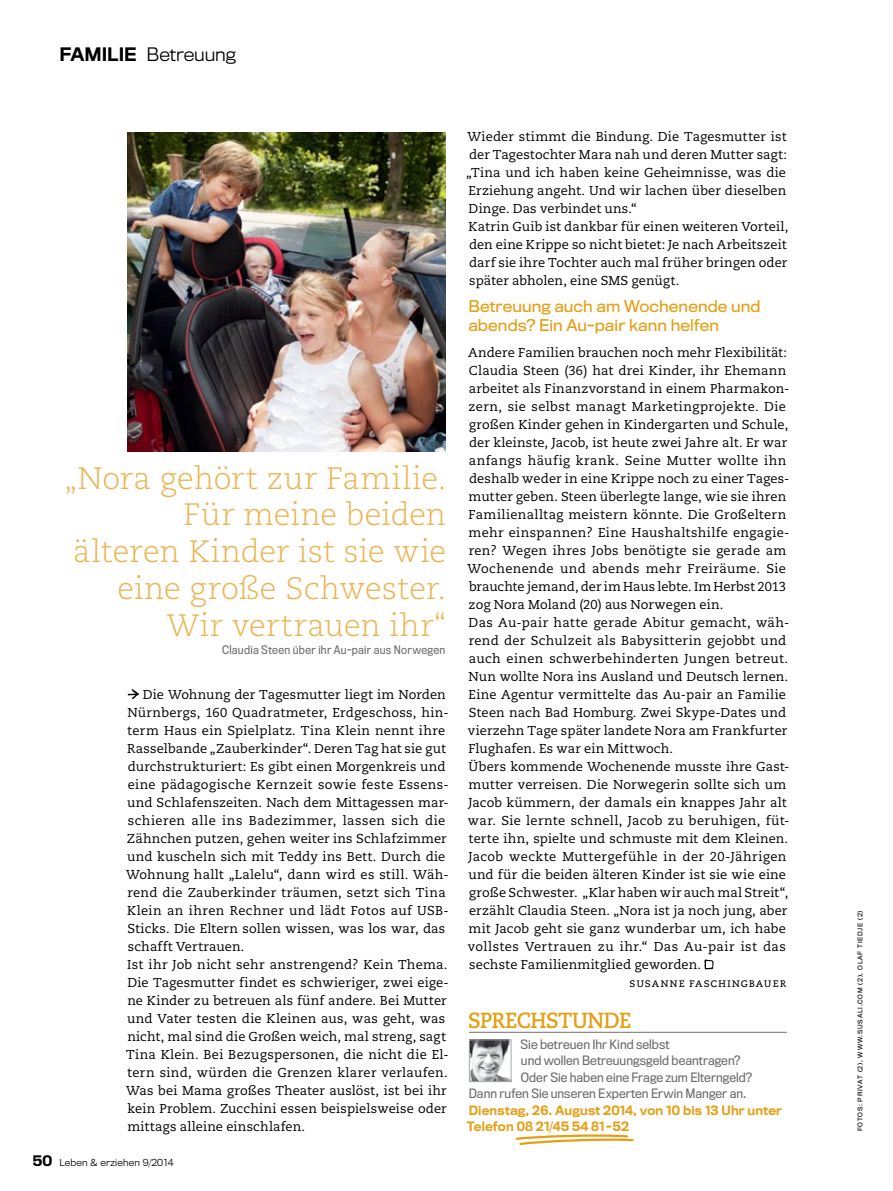
<style>
.page{position:relative;width:893px;height:1191px;background:#fff}
.page>*{position:absolute;margin:0;border:0;box-sizing:border-box;transform-origin:0 0}
.t1{font:300 30.9px/36.9px "Caecilia LT Std";letter-spacing:.01em;color:#ebb453;text-align:right}
.t2{font:700 21.9px "Caecilia LT Std";letter-spacing:-.025em;color:#e49f15;scale:.95 1}
.t3{font:300 17.25px "Titling Gothic FB Normal";color:#000}
.t4{font:15px/19.5px "Titling Gothic FB Normal";letter-spacing:.005em;color:#e49f15}
.t5{font:12.9px/18px "Caecilia LT Std";letter-spacing:.015em;color:#000}
.t6{font:12.15px "Caecilia LT Std";letter-spacing:.07em;color:#000}
.t7{font:12px "Titling Gothic FB Narrow";letter-spacing:.005em;color:#6d6e71;scale:1.05 1}
.t8{font:500 12px/16.5px "Titling Gothic FB Normal";letter-spacing:.015em;color:#e49f15;scale:.95 1}
.t9{font:10.95px "Titling Gothic FB Narrow";letter-spacing:.025em;color:#6d6e71}
.t10{font:300 9px "Titling Gothic FB Normal";letter-spacing:.02em;color:#000}
.t11{font:6px "Titling Gothic FB Normal";letter-spacing:.115em;color:#000}
.s1{font-weight:500}
.s2{font-weight:500;font-size:13.5px}
</style>
<div class="page">
<svg style="left:128px;top:689px;width:11px;height:10px"></svg>
<svg style="left:704px;top:959px;width:9px;height:10px"></svg>
<hr style="left:469px;top:1032px;width:318px;height:1px;background:#6d6e71">
<img style="left:471px;top:1041px;width:38px;height:39px">
<div style="left:469px;top:1039px;width:42px;height:43px;border:1px solid #a7a9ac"></div>
<img style="left:128px;top:132px;width:317px;height:320px">
<svg style="left:515px;top:1134px;width:119px;height:11px"></svg>
<h3 class="t3" style="left:60px;top:45px;width:178px"><span class="s1">FAMILIE</span> Betreuung</h3>
<h1 class="t1" style="left:65px;top:460px;width:383px">„Nora gehört zur Familie.<br>Für meine beiden<br>älteren Kinder ist sie wie eine große Schwester.<br>Wir vertrauen ihr“</h1>
<p class="t9" style="left:222px;top:643px;width:225px">Claudia Steen über ihr Au-pair aus Norwegen</p>
<p class="t5" style="left:126px;top:686px;width:324px;text-indent:17px">Die Wohnung der Tagesmutter liegt im Norden Nürnbergs, 160 Quadratmeter, Erdgeschoss, hin&shy;term Haus ein Spielplatz. Tina Klein nennt ihre Rasselbande „Zauberkinder“. Deren Tag hat sie gut durchstrukturiert: Es gibt einen Morgenkreis und eine pädagogische Kernzeit sowie feste Essens&shy;und Schlafenszeiten. Nach dem Mittagessen mar&shy;schieren alle ins Badezimmer, lassen sich die Zähnchen putzen, gehen weiter ins Schlafzimmer und kuscheln sich mit Teddy ins Bett. Durch die Wohnung hallt „Lalelu“, dann wird es still. Wäh&shy;rend die Zauberkinder träumen, setzt sich Tina Klein an ihren Rechner und lädt Fotos auf USB-Sticks. Die Eltern sollen wissen, was los war, das schafft Vertrauen.<br>Ist ihr Job nicht sehr anstrengend? Kein Thema.<br>Die Tagesmutter findet es schwieriger, zwei eige&shy;ne Kinder zu betreuen als fünf andere. Bei Mutter und Vater testen die Kleinen aus, was geht, was nicht, mal sind die Großen weich, mal streng, sagt Tina Klein. Bei Bezugspersonen, die nicht die El&shy;tern sind, würden die Grenzen klarer verlaufen.<br>Was bei Mama großes Theater auslöst, ist bei ihr kein Problem. Zucchini essen beispielsweise oder mittags alleine einschlafen.</p>
<p class="t10" style="left:33px;top:1157px;width:142px"><span class="s2">50</span> Leben &amp; erziehen 9/2014</p>
<p class="t5" style="left:466px;top:128px;width:324px">Wieder stimmt die Bindung. Die Tagesmutter ist der Tagestochter Mara nah und deren Mutter sagt: „Tina und ich haben keine Geheimnisse, was die Erziehung angeht. Und wir lachen über dieselben Dinge. Das verbindet uns.“<br>Katrin Guib ist dankbar für einen weiteren Vorteil, den eine Krippe so nicht bietet: Je nach Arbeitszeit darf sie ihre Tochter auch mal früher bringen oder später abholen, eine SMS genügt.</p>
<p class="t4" style="left:468px;top:296px;width:294px">Betreuung auch am Wochenende und abends? Ein Au-pair kann helfen</p>
<p class="t5" style="left:467px;top:344px;width:324px">Andere Familien brauchen noch mehr Flexibilität:<br>Claudia Steen (36) hat drei Kinder, ihr Ehemann arbeitet als Finanzvorstand in einem Pharmakon&shy;zern, sie selbst managt Marketingprojekte. Die großen Kinder gehen in Kindergarten und Schule, der kleinste, Jacob, ist heute zwei Jahre alt. Er war anfangs häufig krank. Seine Mutter wollte ihn deshalb weder in eine Krippe noch zu einer Tages&shy;mutter geben. Steen überlegte lange, wie sie ihren Familienalltag meistern könnte. Die Großeltern mehr einspannen? Eine Haushaltshilfe engagie&shy;ren? Wegen ihres Jobs benötigte sie gerade am Wochenende und abends mehr Freiräume. Sie brauchte jemand, der im Haus lebte. Im Herbst 2013 zog Nora Moland (20) aus Norwegen ein.<br>Das Au-pair hatte gerade Abitur gemacht, wäh&shy;rend der Schulzeit als Babysitterin gejobbt und auch einen schwerbehinderten Jungen betreut.<br>Nun wollte Nora ins Ausland und Deutsch lernen.<br>Eine Agentur vermittelte das Au-pair an Familie Steen nach Bad Homburg. Zwei Skype-Dates und vierzehn Tage später landete Nora am Frankfurter Flughafen. Es war ein Mittwoch.<br>Übers kommende Wochenende musste ihre Gast&shy;mutter verreisen. Die Norwegerin sollte sich um Jacob kümmern, der damals ein knappes Jahr alt war. Sie lernte schnell, Jacob zu beruhigen, füt&shy;terte ihn, spielte und schmuste mit dem Kleinen.<br>Jacob weckte Muttergefühle in der 20-Jährigen und für die beiden älteren Kinder ist sie wie eine große Schwester. „Klar haben wir auch mal Streit“, erzählt Claudia Steen. „Nora ist ja noch jung, aber mit Jacob geht sie ganz wunderbar um, ich habe vollstes Vertrauen zu ihr.“ Das Au-pair ist das sechste Familienmitglied geworden.</p>
<p class="t6" style="left:630px;top:976px;width:158px">susanne faschingbauer</p>
<h2 class="t2" style="left:468px;top:1007px;width:173px">SPRECHSTUNDE</h2>
<p class="t7" style="left:521px;top:1037px;width:143px">Sie betreuen Ihr Kind selbst</p>
<p class="t7" style="left:521px;top:1054px;width:211px">und wollen Betreuungsgeld beantragen?</p>
<p class="t7" style="left:521px;top:1070px;width:222px">Oder Sie haben eine Frage zum Elterngeld?</p>
<p class="t7" style="left:469px;top:1087px;width:266px">Dann rufen Sie unseren Experten Erwin Manger an.</p>
<p class="t8" style="left:467px;top:1102px;width:333px">Dienstag, 26. August 2014, von 10 bis 13 Uhr unter<br>Telefon 08 21/45 54 81-52</p>
<p class="t11" style="left:857px;top:1131px;width:222px;rotate:-90deg">FOTOS: PRIVAT (2), WWW.SUSALI.COM (2), OLAF TIEDJE (2)</p>
</div>
